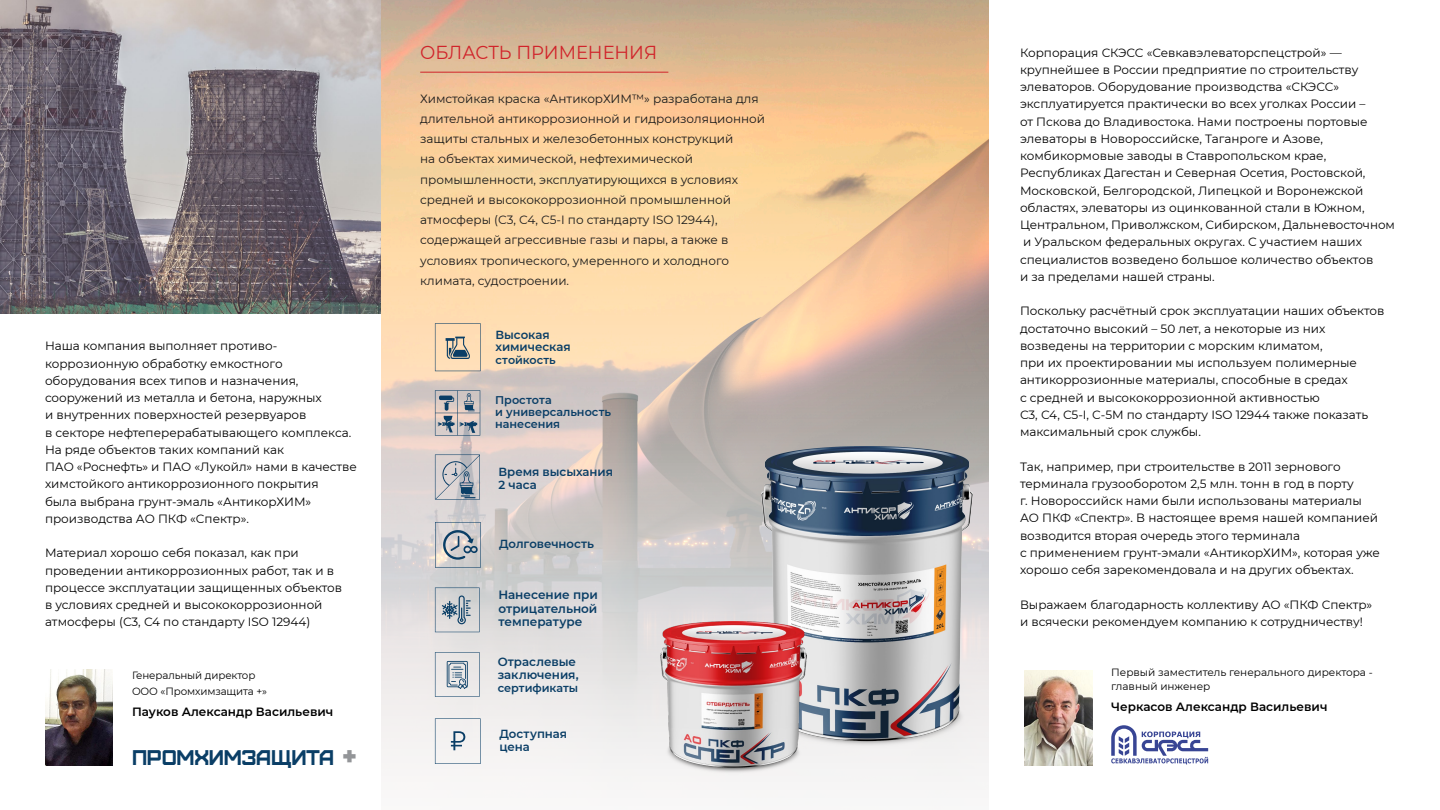
<style>
.page{position:relative;width:1440px;height:810px;background:#fff}
.page>*{position:absolute;margin:0;border:0;box-sizing:border-box;transform-origin:0 0}
.Основной_текст{font:21.23px "Furore";letter-spacing:-.01em;color:#0a3e66}
.Заголовок{font:18.75px "Montserrat";color:#d1232a;scale:.96 1}
.тозыв{font:12px/17.2px "Montserrat";color:#000}
.таблица2{font:12px/20.2px "Montserrat";color:#1a1a1a}
.Основной_текст-2{font:600 12px "Montserrat";color:#000}
.Заголовки_разделов{font:600 12px/13.2px "Montserrat";letter-spacing:-.005em;color:#0a3e66;text-align:justify}
.Заголовки_разделов-2{font:600 11.85px "Montserrat";letter-spacing:-.005em;color:#0a3e66}
.Заголовки_разделов-3{font:600 11.77px/12.9px "Montserrat";letter-spacing:-.005em;color:#0a3e66}
.Заголовки_разделов-4{font:600 11.7px "Montserrat";letter-spacing:-.005em;color:#0a3e66}
.Заголовки_разделов-5{font:600 11.25px/12.4px "Montserrat";letter-spacing:-.005em;color:#0a3e66}
.Заголовки_разделов-6{font:600 11.1px "Montserrat";color:#0a3e66}
.Основной_текст-3{font:10.5px/15.8px "Montserrat";letter-spacing:-.01em;color:#000}
.s1{font-family:"Montserrat";font-weight:900;font-size:24.45px;color:#939598}
</style>
<div class="page">
<img style="left:381px;top:0;width:607px;height:782px">
<img style="left:45px;top:670px;width:68px;height:95px">
<img style="left:762px;top:446px;width:210px;height:302px">
<img style="left:661px;top:622px;width:146px;height:157px">
<img style="left:0;top:0;width:381px;height:314px">
<img style="left:1025px;top:670px;width:67px;height:96px">
<svg style="left:1111px;top:725px;width:97px;height:39px"></svg>
<hr style="left:420px;top:72px;width:248px;height:1px;background:#d1232a">
<svg style="left:435px;top:718px;width:46px;height:46px"></svg>
<svg style="left:435px;top:323px;width:46px;height:48px;background:#d9c5a9"></svg>
<svg style="left:435px;top:455px;width:45px;height:45px;background:#b2b5bc"></svg>
<svg style="left:435px;top:390px;width:45px;height:46px;background:#a9a9ae"></svg>
<svg style="left:435px;top:588px;width:45px;height:44px;background:#bac0c6"></svg>
<svg style="left:435px;top:652px;width:45px;height:45px;background:#cacfd4"></svg>
<svg style="left:435px;top:522px;width:46px;height:46px;background:#b5b9be"></svg>
<p class="тозыв" style="left:45px;top:337px;width:314px">Наша компания выполняет противо&shy;коррозионную обработку емкостного оборудования всех типов и назначения, сооружений из металла и бетона, наружных<br>и внутренних поверхностей резервуаров<br>в секторе нефтеперерабатывающего комплекса.<br>На ряде объектов таких компаний как<br>ПАО «Роснефть» и ПАО «Лукойл» нами в качестве химстойкого антикоррозионного покрытия<br>была выбрана грунт-эмаль «АнтикорХИМ» производства АО ПКФ «Спектр».</p>
<p class="тозыв" style="left:45px;top:544px;width:299px">Материал хорошо себя показал, как при проведении антикоррозионных работ, так и в процессе эксплуатации защищенных объектов в условиях средней и высококоррозионной атмосферы (С3, С4 по стандарту ISO 12944)</p>
<p class="Основной_текст-3" style="left:132px;top:667px;width:136px">Генеральный директор<br>ООО «Промхимзащита +»</p>
<p class="Основной_текст-2" style="left:132px;top:703px;width:203px">Пауков Александр Васильевич</p>
<p class="Основной_текст" style="left:132px;top:745px;width:226px">Промхимзащита <span class="s1">+</span></p>
<p class="Заголовок" style="left:420px;top:39px;width:248px">ОБЛАСТЬ ПРИМЕНЕНИЯ</p>
<p class="таблица2" style="left:420px;top:88px;width:346px">Химстойкая краска «АнтикорХИМ™» разработана для длительной антикоррозионной и гидроизоляционной защиты стальных и железобетонных конструкций<br>на объектах химической, нефтехимической промышленности, эксплуатирующихся в условиях средней и высококоррозионной промышленной атмосферы (С3, С4, С5-I по стандарту ISO 12944), содержащей агрессивные газы и пары, а также в условиях тропического, умеренного и холодного климата, судостроении.</p>
<p class="Заголовки_разделов-3" style="left:496px;top:327px;width:56px">Высокая</p>
<p class="Заголовки_разделов-3" style="left:496px;top:340px;width:77px">химическая</p>
<p class="Заголовки_разделов-6" style="left:496px;top:352px;width:62px">стойкость</p>
<p class="Заголовки_разделов-5" style="left:495px;top:393px;width:117px">Простота<br>и универсальность нанесения</p>
<p class="Заголовки_разделов-3" style="left:499px;top:465px;width:116px">Время высыхания<br>2 часа</p>
<p class="Заголовки_разделов-4" style="left:499px;top:535px;width:97px">Долговечность</p>
<p class="Заголовки_разделов" style="left:498px;top:588px;width:101px">Нанесение при отрицательной температуре</p>
<p class="Заголовки_разделов-2" style="left:498px;top:654px;width:80px">Отраслевые</p>
<p class="Заголовки_разделов-2" style="left:498px;top:667px;width:82px">заключения,</p>
<p class="Заголовки_разделов-5" style="left:498px;top:681px;width:82px">сертификаты</p>
<p class="Заголовки_разделов-3" style="left:499px;top:727px;width:69px">Доступная</p>
<p class="Заголовки_разделов-3" style="left:499px;top:740px;width:32px">цена</p>
<p class="тозыв" style="left:1020px;top:43px;width:377px">Корпорация СКЭСС «Севкавэлеваторспецстрой» — крупнейшее в России предприятие по строительству элеваторов. Оборудование производства «СКЭСС» эксплуатируется практически во всех уголках России –<br>от Пскова до Владивостока. Нами построены портовые элеваторы в Новороссийске, Таганроге и Азове, комбикормовые заводы в Ставропольском крае, Республиках Дагестан и Северная Осетия, Ростовской, Московской, Белгородской, Липецкой и Воронежской областях, элеваторы из оцинкованной стали в Южном, Центральном, Приволжском, Сибирском, Дальневосточном и Уральском федеральных округах. С участием наших специалистов возведено большое количество объектов<br>и за пределами нашей страны.</p>
<p class="тозыв" style="left:1020px;top:302px;width:366px">Поскольку расчётный срок эксплуатации наших объектов достаточно высокий – 50 лет, а некоторые из них возведены на территории с морским климатом,<br>при их проектировании мы используем полимерные антикоррозионные материалы, способные в средах<br>с средней и высококоррозионной активностью<br>С3, С4, С5-I, С-5М по стандарту ISO 12944 также показать максимальный срок службы.</p>
<p class="тозыв" style="left:1020px;top:457px;width:361px">Так, например, при строительстве в 2011 зернового терминала грузооборотом 2,5 млн. тонн в год в порту<br>г. Новороссийск нами были использованы материалы АО ПКФ «Спектр». В настоящее время нашей компанией возводится вторая очередь этого терминала<br>с применением грунт-эмали «АнтикорХИМ», которая уже хорошо себя зарекомендовала и на других объектах.</p>
<p class="тозыв" style="left:1020px;top:595px;width:354px">Выражаем благодарность коллективу АО «ПКФ Спектр» и всячески рекомендуем компанию к сотрудничеству!</p>
<p class="Основной_текст-3" style="left:1111px;top:664px;width:263px;line-height:14.2px">Первый заместитель генерального директора - главный инженер</p>
<p class="Основной_текст-2" style="left:1111px;top:698px;width:218px">Черкасов Александр Васильевич</p>
</div>
